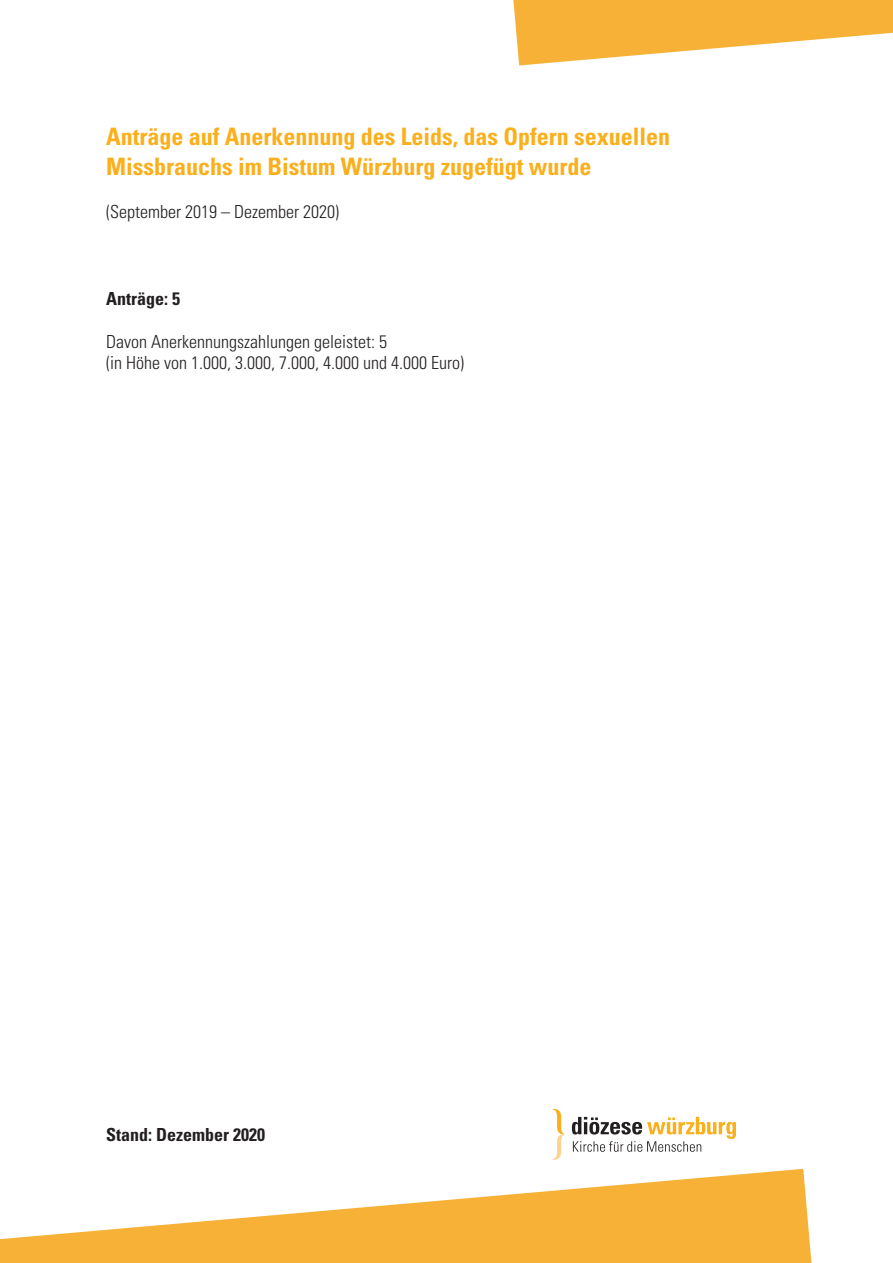
<style>
.page{position:relative;width:893px;height:1263px;background:#fff}
.page>*{position:absolute;margin:0;border:0;box-sizing:border-box;transform-origin:0 0}
.t1{font:700 condensed 24px/30px "Univers LT Std";color:#fbaf1b}
.t2{font:300 condensed 18px/21.6px "Univers LT Std";color:#231f20}
.t3{font:700 condensed 18px "Univers LT Std";color:#231f20}
</style>
<div class="page">
<svg style="left:0;top:1169px;width:811px;height:94px;fill:#f6b136"></svg>
<svg style="left:513px;top:0;width:380px;height:65px"></svg>
<svg style="left:553px;top:1109px;width:12px;height:51px"></svg>
<svg style="left:572px;top:1117px;width:164px;height:35px"></svg>
<h1 class="t1" style="left:106px;top:121px;width:565px">Anträge auf Anerkennung des Leids, das Opfern sexuellen<br>Missbrauchs im Bistum Würzburg zugefügt wurde</h1>
<p class="t2" style="left:106px;top:201px;width:234px">(September 2019 – Dezember 2020)</p>
<p class="t3" style="left:106px;top:287px;width:75px">Anträge: 5</p>
<p class="t2" style="left:106px;top:331px;width:359px">Davon Anerkennungszahlungen geleistet: 5<br>(in Höhe von 1.000, 3.000, 7.000, 4.000 und 4.000 Euro)</p>
<p class="t3" style="left:106px;top:1123px;width:160px">Stand: Dezember 2020</p>
</div>
